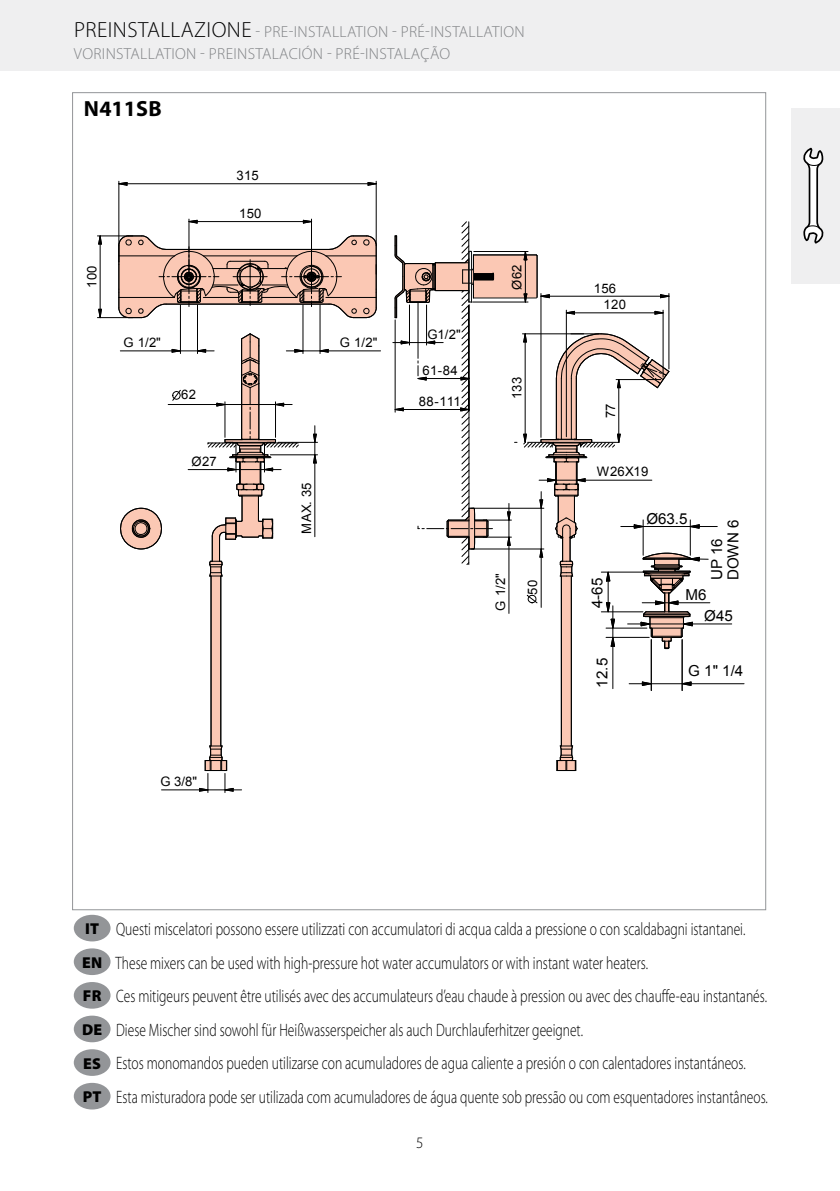
<style>
.page{position:relative;width:840px;height:1191px;background:#fff}
.page>*{position:absolute;margin:0;border:0;box-sizing:border-box;transform-origin:0 0}
.t1{font:700 22px "Myriad Pro";letter-spacing:.01em;color:#000}
.t2{font:300 18px/33.6px "Myriad Pro";color:#000;scale:.75 1}
.t3{font:300 16px/22px "Myriad Pro";letter-spacing:.02em;color:#808285}
.t4{font:300 16px "Myriad Pro";color:#000;scale:.94 1}
.t5{font:15.2px/16.6px "Arial";color:#000}
.t6{font:13px "Arial";letter-spacing:.015em;color:#000}
.s1{font-size:22px;color:#000}
.s2{font-weight:900;font-size:15.8px}
</style>
<div class="page">
<div style="left:0;top:0;width:839px;height:71px;background:#efeff0"></div>
<div style="left:790px;top:108px;width:49px;height:175px;background:#efeff0"></div>
<svg style="left:803px;top:147px;width:20px;height:97px"></svg>
<svg style="left:120px;top:508px;width:42px;height:41px"></svg>
<svg style="left:118px;top:235px;width:258px;height:83px"></svg>
<hr style="left:97px;top:317px;width:36px;height:1px;background:#000">
<hr style="left:97px;top:235px;width:36px;height:1px;background:#000">
<hr style="left:100px;top:244px;width:1px;height:65px;background:#000">
<svg style="left:98px;top:309px;width:4px;height:10px"></svg>
<svg style="left:98px;top:235px;width:4px;height:10px"></svg>
<hr style="left:118px;top:181px;width:1px;height:81px;background:#000">
<hr style="left:375px;top:181px;width:1px;height:93px;background:#000">
<hr style="left:127px;top:183px;width:241px;height:1px;background:#000">
<svg style="left:118px;top:182px;width:9px;height:3px"></svg>
<svg style="left:364px;top:182px;width:13px;height:3px"></svg>
<hr style="left:168px;top:404px;width:49px;height:1px;background:#000">
<hr style="left:180px;top:305px;width:1px;height:48px;background:#000">
<hr style="left:197px;top:305px;width:1px;height:48px;background:#000">
<hr style="left:120px;top:350px;width:52px;height:1px;background:#000">
<hr style="left:161px;top:789px;width:38px;height:1px;background:#000">
<hr style="left:302px;top:305px;width:1px;height:48px;background:#000">
<hr style="left:319px;top:305px;width:1px;height:48px;background:#000">
<hr style="left:328px;top:350px;width:52px;height:1px;background:#000">
<svg style="left:169px;top:333px;width:159px;height:459px"></svg>
<hr style="left:188px;top:219px;width:1px;height:55px;background:#000">
<hr style="left:311px;top:219px;width:1px;height:55px;background:#000">
<hr style="left:197px;top:221px;width:106px;height:1px;background:#000">
<svg style="left:188px;top:220px;width:10px;height:3px"></svg>
<svg style="left:300px;top:220px;width:13px;height:3px"></svg>
<hr style="left:690px;top:683px;width:53px;height:1px;background:#000">
<hr style="left:692px;top:623px;width:39px;height:1px;background:#000">
<svg style="left:392px;top:221px;width:324px;height:550px"></svg>
<hr style="left:650px;top:639px;width:1px;height:51px;background:#000">
<hr style="left:681px;top:639px;width:1px;height:51px;background:#000">
<div style="left:74px;top:914px;width:36px;height:27px;background:#939598;border-radius:50%"></div>
<div style="left:74px;top:948px;width:36px;height:27px;background:#939598;border-radius:50%"></div>
<div style="left:74px;top:982px;width:36px;height:26px;background:#939598;border-radius:50%"></div>
<div style="left:74px;top:1015px;width:36px;height:27px;background:#939598;border-radius:50%"></div>
<div style="left:74px;top:1049px;width:36px;height:27px;background:#939598;border-radius:50%"></div>
<div style="left:74px;top:1082px;width:36px;height:27px;background:#939598;border-radius:50%"></div>
<p class="t3" style="left:74px;top:21px;width:452px"><span class="s1">PREINSTALLAZIONE</span> - PRE-INSTALLATION - PRÉ-INSTALLATION<br>VORINSTALLATION - PREINSTALACIÓN - PRÉ-INSTALAÇÃO</p>
<p class="t1" style="left:84px;top:94px;width:79px">N411SB</p>
<p class="t6" style="left:83px;top:288px;width:24px;rotate:-90deg">100</p>
<p class="t6" style="left:236px;top:167px;width:24px">315</p>
<p class="t6" style="left:239px;top:205px;width:24px">150</p>
<p class="t6" style="left:123px;top:334px;width:39px">G 1/2"</p>
<p class="t6" style="left:339px;top:334px;width:39px">G 1/2"</p>
<p class="t6" style="left:181px;top:386px;width:16px">62</p>
<p class="t6" style="left:191px;top:452px;width:27px">Ø27</p>
<p class="t6" style="left:298px;top:533px;width:53px;rotate:-90deg">MAX. 35</p>
<p class="t6" style="left:427px;top:326px;width:35px">G1/2"</p>
<p class="t6" style="left:422px;top:362px;width:36px">61-84</p>
<p class="t6" style="left:418px;top:393px;width:44px">88-111</p>
<p class="t6" style="left:508px;top:289px;width:27px;rotate:-90deg">Ø62</p>
<p class="t6" style="left:508px;top:399px;width:24px;rotate:-90deg">133</p>
<p class="t6" style="left:492px;top:610px;width:39px;rotate:-90deg">G 1/2"</p>
<p class="t6" style="left:523px;top:594px;width:17px;rotate:-90deg">50</p>
<p class="t6" style="left:160px;top:773px;width:38px">G 3/8"</p>
<p class="t6" style="left:593px;top:279px;width:24px">156</p>
<p class="t6" style="left:603px;top:296px;width:24px">120</p>
<p class="t6" style="left:601px;top:418px;width:16px;rotate:-90deg">77</p>
<p class="t6" style="left:596px;top:463px;width:53px">W26X19</p>
<p class="t5" style="left:646px;top:510px;width:43px">Ø63.5</p>
<p class="t5" style="left:708px;top:580px;width:62px;rotate:-90deg">UP 16<br>DOWN 6</p>
<p class="t5" style="left:589px;top:608px;width:32px;rotate:-90deg">4-65</p>
<p class="t5" style="left:685px;top:586px;width:23px">M6</p>
<p class="t5" style="left:703px;top:607px;width:30px">Ø45</p>
<p class="t5" style="left:593px;top:687px;width:31px;rotate:-90deg">12.5</p>
<p class="t5" style="left:688px;top:662px;width:56px">G 1" 1/4</p>
<p class="t2" style="left:82px;top:912px;width:915px"><span class="s2">IT</span> Questi miscelatori possono essere utilizzati con accumulatori di acqua calda a pressione o con scaldabagni istantanei.<br><span class="s2">EN</span> These mixers can be used with high-pressure hot water accumulators or with instant water heaters.<br><span class="s2">FR</span> Ces mitigeurs peuvent être utilisés avec des accumulateurs d’eau chaude à pression ou avec des chauffe-eau instantanés.<br><span class="s2">DE</span> Diese Mischer sind sowohl für Heißwasserspeicher als auch Durchlauferhitzer geeignet.<br><span class="s2">ES</span> Estos monomandos pueden utilizarse con acumuladores de agua caliente a presión o con calentadores instantáneos.<br><span class="s2">PT</span> Esta misturadora pode ser utilizada com acumuladores de água quente sob pressão ou com esquentadores instantâneos.</p>
<p class="t4" style="left:416px;top:1133px;width:9px">5</p>
</div>
